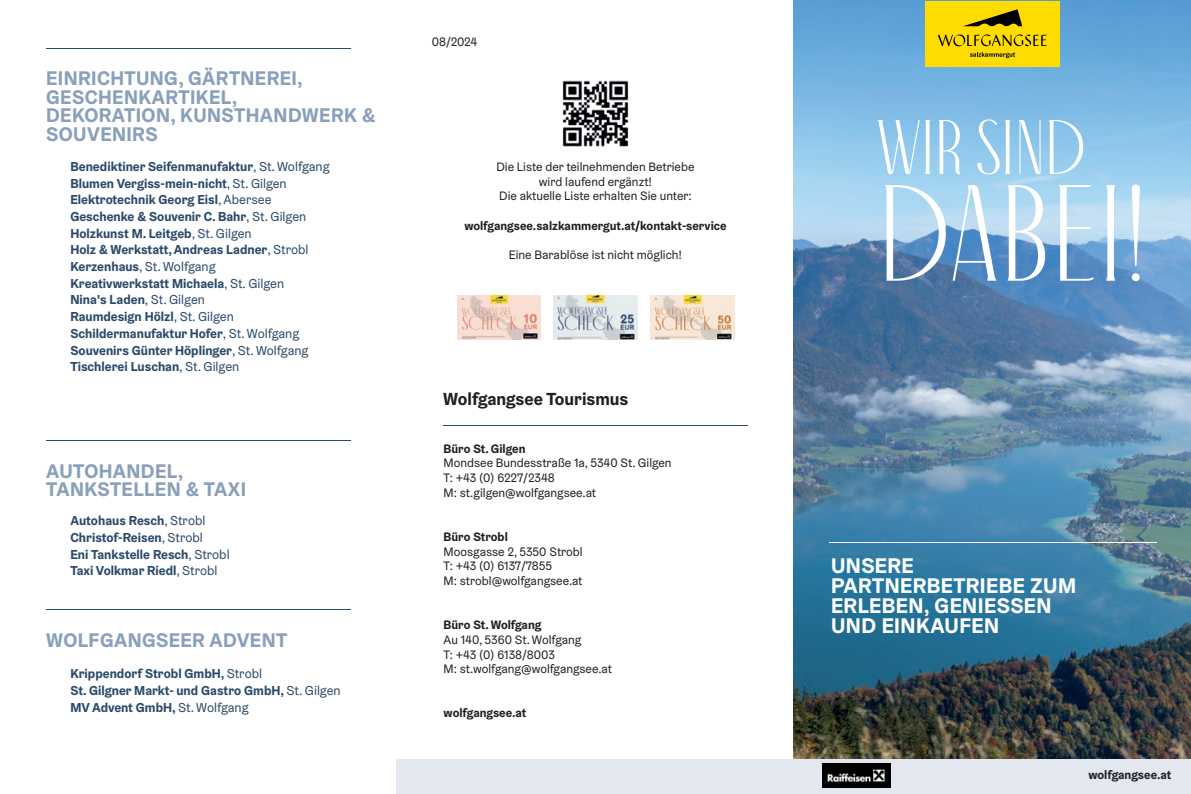
<style>
.page{position:relative;width:1191px;height:794px;background:#fff}
.page>*{position:absolute;margin:0;border:0;box-sizing:border-box;transform-origin:0 0}
.t1{font:136.5px "Antiga";letter-spacing:.02em;color:#fff}
.t2{font:77px "Antiga";letter-spacing:.01em;color:#fff}
.t3{font:700 21.18px/19.8px "Graebenbach OE";letter-spacing:.02em;color:#fff}
.t4{font:700 19.78px/18.4px "Graebenbach OE";letter-spacing:.02em;color:#89a0ba}
.t5{font:700 17.5px "Graebenbach OE";color:#231f20}
.t6{font:700 12.95px/16.6px "Graebenbach OE";color:#2a4a6a}
.t7{font:12.25px/14.7px "Graebenbach OE";color:#231f20}
.t8{font:700 12.25px "Graebenbach OE";color:#231f20}
.s1{font-weight:400}
</style>
<div class="page">
<img style="left:794px;top:0;width:397px;height:759px">
<hr style="left:828px;top:542px;width:328px;height:1px;background:#fff">
<div style="left:396px;top:759px;width:795px;height:35px;background:#e3e7ef"></div>
<hr style="left:46px;top:48px;width:305px;height:1px;background:#2a4a6a">
<hr style="left:46px;top:440px;width:305px;height:1px;background:#2a4a6a">
<hr style="left:46px;top:609px;width:305px;height:1px;background:#2a4a6a">
<img style="left:562px;top:80px;width:67px;height:67px">
<div style="left:925px;top:1px;width:134px;height:65px;background:#ffdc01"></div>
<svg style="left:964px;top:9px;width:58px;height:17px"></svg>
<svg style="left:938px;top:34px;width:109px;height:12px"></svg>
<svg style="left:970px;top:52px;width:45px;height:6px"></svg>
<hr style="left:443px;top:425px;width:305px;height:1px;background:#2a4a6a">
<img style="left:823px;top:764px;width:67px;height:23px">
<img style="left:457px;top:295px;width:83px;height:45px">
<img style="left:553px;top:295px;width:84px;height:45px">
<img style="left:650px;top:295px;width:84px;height:45px">
<h3 class="t4" style="left:46px;top:69px;width:331px">EINRICHTUNG, GÄRTNEREI,<br>GESCHENKARTIKEL,<br>DEKORATION, KUNSTHANDWERK &amp;<br>SOUVENIRS</h3>
<p class="t6" style="left:70px;top:158px;width:261px">Benediktiner Seifenmanufaktur<span class="s1">, St. Wolfgang </span>Blumen Vergiss-mein-nicht<span class="s1">, St. Gilgen </span>Elektrotechnik Georg Eisl<span class="s1">, Abersee </span>Geschenke &amp; Souvenir C. Bahr<span class="s1">, St. Gilgen </span>Holzkunst M. Leitgeb<span class="s1">, St. Gilgen<br></span>Holz &amp; Werkstatt, Andreas Ladner<span class="s1">, Strobl </span>Kerzenhaus<span class="s1">, St. Wolfgang<br></span>Kreativwerkstatt Michaela<span class="s1">, St. Gilgen<br></span>Nina's Laden<span class="s1">, St. Gilgen<br></span>Raumdesign Hölzl<span class="s1">, St. Gilgen </span>Schildermanufaktur Hofer<span class="s1">, St. Wolfgang </span>Souvenirs Günter Höplinger<span class="s1">, St. Wolfgang </span>Tischlerei Luschan<span class="s1">, St. Gilgen</span></p>
<h3 class="t4" style="left:46px;top:461px;width:201px">AUTOHANDEL,<br>TANKSTELLEN &amp; TAXI</h3>
<p class="t6" style="left:70px;top:512px;width:161px">Autohaus Resch<span class="s1">, Strobl<br></span>Christof-Reisen<span class="s1">, Strobl<br></span>Eni Tankstelle Resch<span class="s1">, Strobl<br></span>Taxi Volkmar Riedl<span class="s1">, Strobl</span></p>
<h3 class="t4" style="left:46px;top:630px;width:242px">WOLFGANGSEER ADVENT</h3>
<p class="t6" style="left:70px;top:665px;width:272px">Krippendorf Strobl GmbH, <span class="s1">Strobl<br></span>St. Gilgner Markt- und Gastro GmbH, <span class="s1">St. Gilgen<br></span>MV Advent GmbH, <span class="s1">St. Wolfgang</span></p>
<p class="t7" style="left:432px;top:34px;width:47px">08/2024</p>
<p class="t7" style="left:496px;top:159px;width:199px;text-align:center">Die Liste der teilnehmenden Betriebe wird laufend ergänzt!<br>Die aktuelle Liste erhalten Sie unter:</p>
<p class="t8" style="left:464px;top:217px;width:264px">wolfgangsee.salzkammergut.at/kontakt-service</p>
<p class="t7" style="left:509px;top:247px;width:175px">Eine Barablöse ist nicht möglich!</p>
<h3 class="t5" style="left:443px;top:387px;width:187px">Wolfgangsee Tourismus</h3>
<p class="t8" style="left:443px;top:440px;width:83px">Büro St. Gilgen</p>
<p class="t7" style="left:443px;top:455px;width:229px">Mondsee Bundesstraße 1a, 5340 St. Gilgen<br>T: +43 (0) 6227/2348<br>M: st.gilgen@wolfgangsee.at</p>
<p class="t8" style="left:443px;top:529px;width:66px">Büro Strobl</p>
<p class="t7" style="left:443px;top:544px;width:141px">Moosgasse 2, 5350 Strobl<br>T: +43 (0) 6137/7855<br>M: strobl@wolfgangsee.at</p>
<p class="t8" style="left:443px;top:617px;width:99px">Büro St. Wolfgang</p>
<p class="t7" style="left:443px;top:632px;width:170px">Au 140, 5360 St. Wolfgang<br>T: +43 (0) 6138/8003<br>M: st.wolfgang@wolfgangsee.at</p>
<p class="t8" style="left:443px;top:705px;width:84px">wolfgangsee.at</p>
<h2 class="t2" style="left:878px;top:108px;width:208px">WIR SIND</h2>
<h1 class="t1" style="left:878px;top:164px;width:270px">DABEI!</h1>
<h3 class="t3" style="left:831px;top:556px;width:247px">UNSERE<br>PARTNERBETRIEBE ZUM<br>ERLEBEN, GENIESSEN<br>UND EINKAUFEN</h3>
<p class="t8" style="left:1088px;top:767px;width:84px">wolfgangsee.at</p>
</div>
